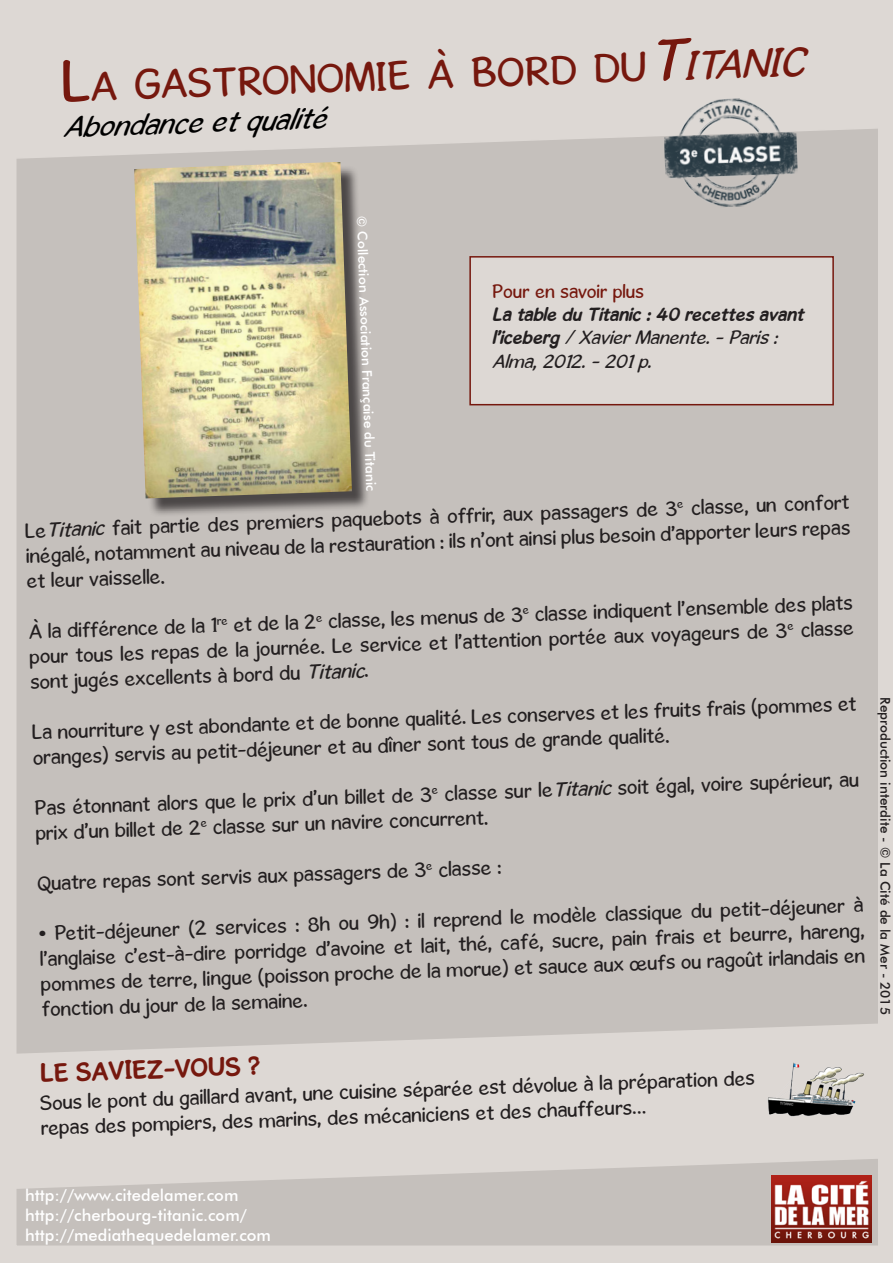
<style>
.page{position:relative;width:893px;height:1263px;background:#fff}
.page>*{position:absolute;margin:0;border:0;box-sizing:border-box;transform-origin:0 0}
.t1{font:42px "Gosmick Sans";color:#76180e}
.t2{font:italic 30px "Gosmick Sans";color:#000}
.t3{font:700 27px "Gosmick Sans";color:#76180e}
.t4{font:21px/25.2px "Gosmick Sans";color:#231f20}
.t5{font:italic 700 19.5px/23.4px "Gosmick Sans";color:#231f20}
.t6{font:19.5px "Gosmick Sans";color:#76180e}
.t7{font:500 16.5px "Futura BT";color:#fff}
.t8{font:500 13.5px "Futura BT";color:#231f20}
.t9{font:500 13.5px "Futura BT";color:#fff}
.s1{font-size:60px}
.s2{font-style:italic;font-size:60px}
.s3{font-style:italic}
.s4{font-weight:400}
</style>
<div class="page">
<div style="left:0;top:161px;width:893px;height:1102px;background:#c5c0bc"></div>
<svg style="left:0;top:1023px;width:893px;height:166px;background:#d3ceca"></svg>
<svg style="left:0;top:0;width:893px;height:161px;background:#dad5d1"></svg>
<svg style="left:40px;top:1030px;width:748px;height:157px;background:#d9d4d0"></svg>
<div style="left:0;top:1085px;width:38px;height:95px;background:#ddd8d4"></div>
<img style="left:772px;top:1175px;width:99px;height:68px">
<img style="left:764px;top:1059px;width:101px;height:57px">
<div style="left:137px;top:165px;width:234px;height:352px;background:#231f20;opacity:.75"></div>
<img style="left:134px;top:162px;width:218px;height:336px">
<img style="left:663px;top:97px;width:136px;height:112px">
<div style="left:470px;top:257px;width:363px;height:148px;background:#ddd8d4"></div>
<div style="left:469px;top:256px;width:365px;height:149px;border:2px solid #76180e"></div>
<p class="t1" style="left:60px;top:61px;width:744px;rotate:-2deg"><span class="s1">L</span>a gastronomie à bord du<span class="s2">T</span><span class="s3">itanic</span></p>
<p class="t2" style="left:62px;top:109px;width:264px;rotate:-2deg">Abondance et qualité</p>
<p class="t9" style="left:370px;top:215px;width:277px;rotate:88deg">© Collection Association Française du Titanic</p>
<p class="t6" style="left:492px;top:279px;width:153px">Pour en savoir plus</p>
<p class="t5" style="left:492px;top:302px;width:313px">La table du Titanic : 40 recettes avant l ’ic e b e rg <span class="s4">/XavierManente.-Paris:<br>Alma,2012.-201p.</span></p>
<p class="t4" style="left:24px;top:518px;width:826px;text-align:justify;rotate:-2deg">Le<span class="s3">Titanic</span> fait partie des premiers paquebots à offrir, aux passagers de 3<sup>e</sup> classe, un confort inégalé, notamment au niveau de la restauration : ils n’ont ainsi plus besoin d’apporter leurs repas et leur vaisselle.</p>
<p class="t4" style="left:28px;top:619px;width:826px;text-align:justify;rotate:-2deg">À la différence de la 1<sup>re</sup> et de la 2<sup>e</sup> classe, les menus de 3<sup>e</sup> classe indiquent l’ensemble des plats pour tous les repas de la journée. Le service et l’attention portée aux voyageurs de 3<sup>e</sup> classe sont jugés excellents à bord du <span class="s3">Titanic</span>.</p>
<p class="t4" style="left:31px;top:719px;width:826px;rotate:-2deg">La nourriture y est abondante et de bonne qualité. Les conserves et les fruits frais (pommes et oranges) servis au petit-déjeuner et au dîner sont tous de grande qualité.</p>
<p class="t4" style="left:34px;top:795px;width:826px;rotate:-2deg">Pas étonnant alors que le prix d’un billet de 3<sup>e</sup> classe sur le<span class="s3">Titanic</span> soit égal, voire supérieur, au prix d’un billet de 2<sup>e</sup> classe sur un navire concurrent.</p>
<p class="t4" style="left:37px;top:871px;width:466px;rotate:-2deg">Quatre repas sont servis aux passagers de 3<sup>e</sup> classe :</p>
<p class="t4" style="left:39px;top:921px;width:826px;text-align:justify;rotate:-2deg">• Petit-déjeuner (2 services : 8h ou 9h) : il reprend le modèle classique du petit-déjeuner à l’anglaise c’est-à-dire porridge d’avoine et lait, thé, café, sucre, pain frais et beurre, hareng, pommes de terre, lingue (poisson proche de la morue) et sauce aux œufs ou ragoût irlandais en fonction du jour de la semaine.</p>
<p class="t8" style="left:894px;top:697px;width:319px;rotate:90deg">Reproduction interdite - © La Cité de la Mer - 2015</p>
<p class="t3" style="left:40px;top:1057px;width:222px;rotate:-2deg">LE SAVIEZ-VOUS ?</p>
<p class="t4" style="left:40px;top:1090px;width:717px;rotate:-2deg">Sous le pont du gaillard avant, une cuisine séparée est dévolue à la préparation des repas des pompiers, des marins, des mécaniciens et des chauffeurs…</p>
<p class="t7" style="left:25px;top:1185px;width:215px">http://www.citedelamer.com</p>
<p class="t7" style="left:25px;top:1205px;width:223px">http://cherbourg-titanic.com/</p>
<p class="t7" style="left:25px;top:1225px;width:247px">http://mediathequedelamer.com</p>
</div>
